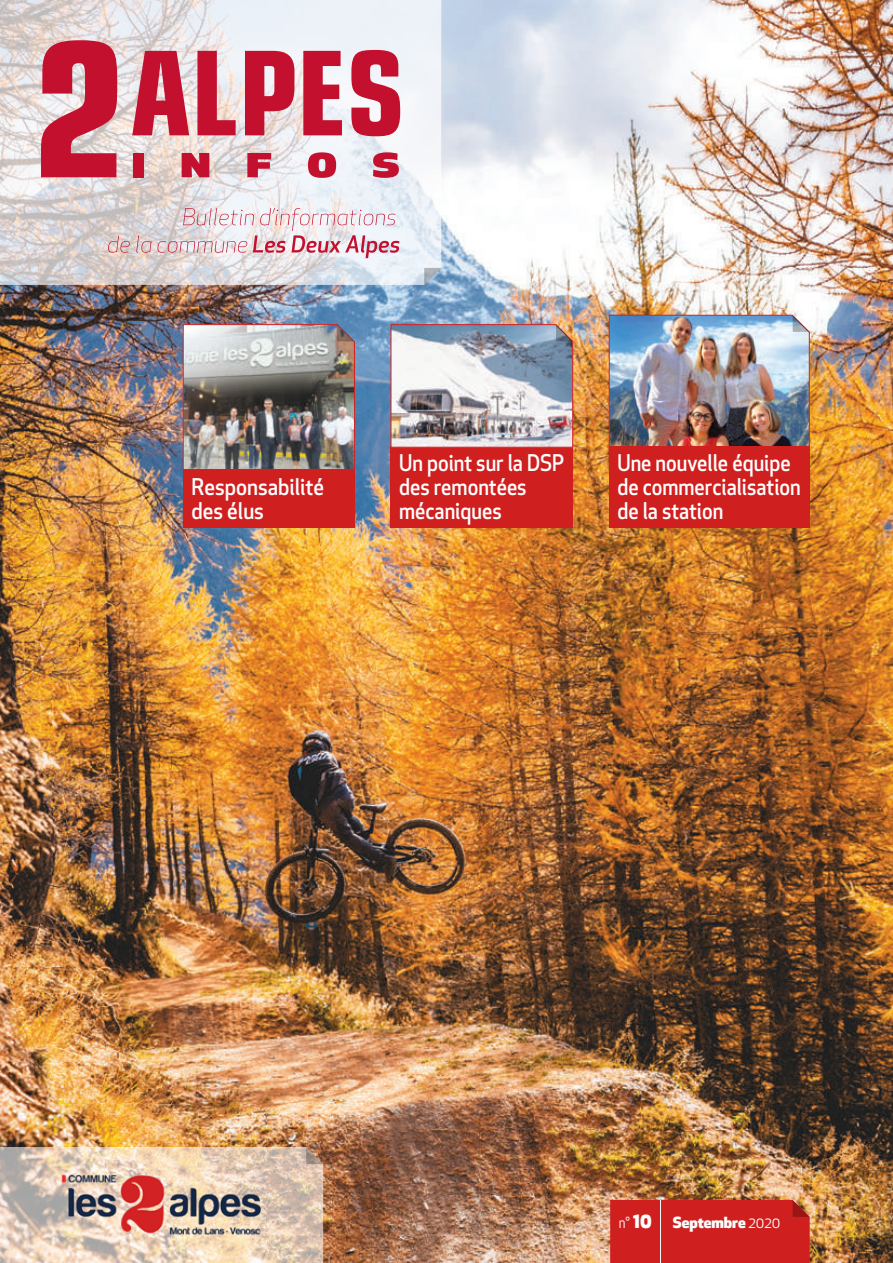
<style>
.page{position:relative;width:893px;height:1263px;background:#fff}
.page>*{position:absolute;margin:0;border:0;box-sizing:border-box;transform-origin:0 0}
.t1{font:500 22.5px/24px "Apex New";color:#fff;scale:.9 1}
.t2{font:500 22.5px/24px "Apex New";color:#fff;scale:.93 1}
.t3{font:800 15px "Apex New";color:#fff}
.s1{font-weight:400}
.s2{font-size:21px}
</style>
<div class="page">
<img style="left:0;top:0;width:893px;height:1263px">
<svg style="left:0;top:0;width:441px;height:285px"></svg>
<svg style="left:108px;top:235px;width:22px;height:18px"></svg>
<svg style="left:136px;top:235px;width:15px;height:18px"></svg>
<svg style="left:157px;top:208px;width:242px;height:50px"></svg>
<svg style="left:132px;top:51px;width:57px;height:84px;background:#cf5468"></svg>
<svg style="left:197px;top:51px;width:39px;height:84px;background:#d56a7b"></svg>
<svg style="left:245px;top:51px;width:49px;height:84px;background:#cd4a60"></svg>
<svg style="left:303px;top:51px;width:39px;height:84px"></svg>
<svg style="left:351px;top:50px;width:49px;height:86px"></svg>
<svg style="left:41px;top:40px;width:76px;height:137px;background:#cc4a60"></svg>
<div style="left:133px;top:153px;width:11px;height:24px;background:#c3102f"></div>
<svg style="left:182px;top:153px;width:27px;height:24px"></svg>
<svg style="left:247px;top:153px;width:24px;height:24px"></svg>
<svg style="left:308px;top:152px;width:28px;height:26px"></svg>
<svg style="left:373px;top:152px;width:26px;height:26px"></svg>
<div style="left:391px;top:446px;width:182px;height:82px;background:#d01f1f"></div>
<img style="left:390px;top:324px;width:183px;height:124px">
<svg style="left:0;top:1147px;width:323px;height:116px;background:#d3b9a9"></svg>
<div style="left:609px;top:446px;width:201px;height:82px;background:#d01f1f"></div>
<img style="left:608px;top:314px;width:202px;height:149px">
<div style="left:610px;top:1200px;width:200px;height:63px;background:#d01f1f"></div>
<div style="left:183px;top:470px;width:172px;height:58px;background:#d01f1f"></div>
<img style="left:182px;top:324px;width:173px;height:146px">
<svg style="left:424px;top:268px;width:17px;height:17px"></svg>
<p class="t2" style="left:191px;top:475px;width:144px">Responsabilité des élus</p>
<p class="t1" style="left:399px;top:451px;width:185px">Un point sur la DSP des remontées mécaniques</p>
<p class="t1" style="left:617px;top:451px;width:205px">Une nouvelle équipe de commercialisation de la station</p>
<p class="t3" style="left:619px;top:1212px;width:163px"><span class="s1">n°</span> <span class="s2">10</span> Septembre <span class="s1">2020</span></p>
</div>
